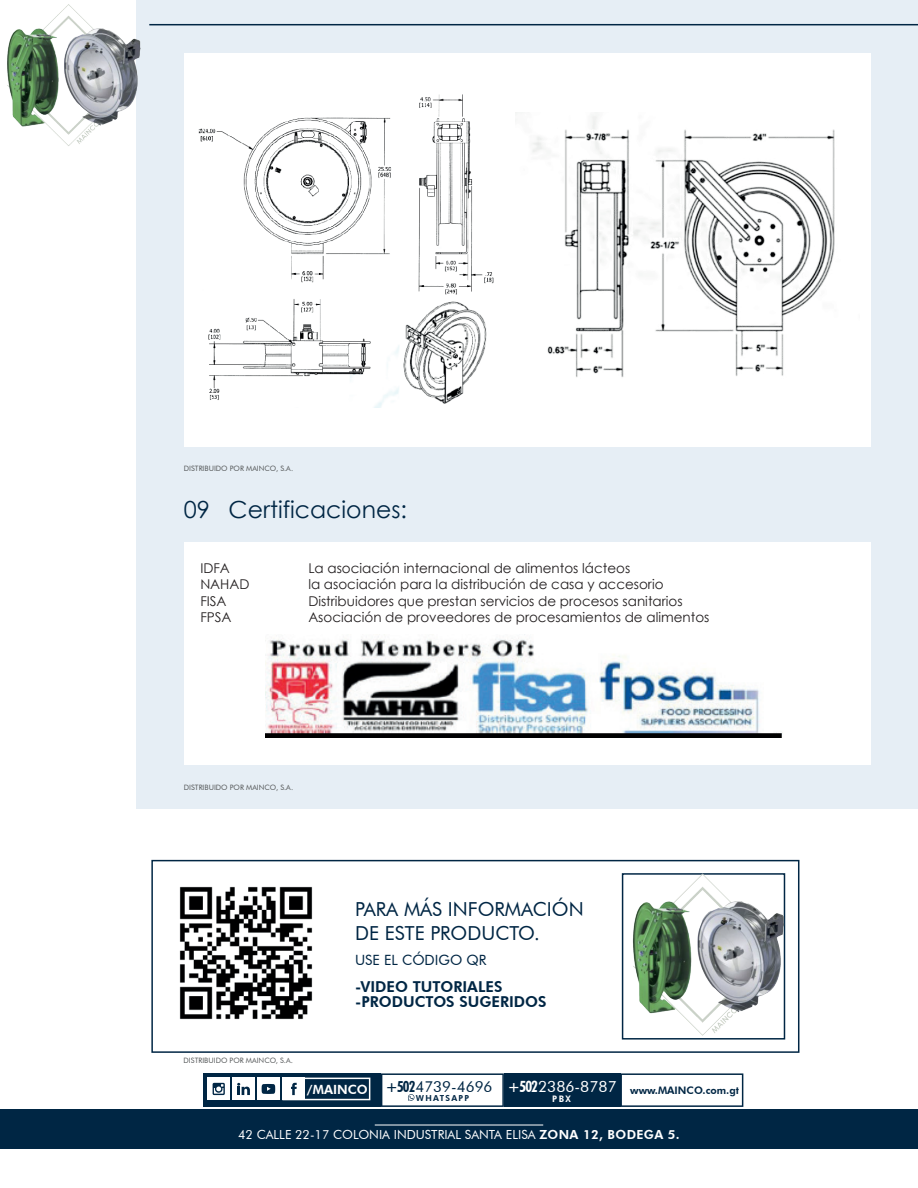
<style>
.page{position:relative;width:918px;height:1188px;background:#fff}
.page>*{position:absolute;margin:0;border:0;box-sizing:border-box;transform-origin:0 0}
.t1{font:23.55px "Century Gothic";color:#002644}
.t2{font:19.35px/23.5px "Futura BT";color:#002644}
.t3{font:15.15px "Futura BT";color:#002644}
.t4{font:800 15px/15px "Futura BT";color:#002644}
.t5{font:14.1px "Futura BT";color:#002644}
.t6{font:13.5px "Century Gothic";color:#231f20}
.t7{font:800 12.75px "Futura BT";color:#fff}
.t8{font:12.6px "Futura BT";color:#fff}
.t9{font:800 10.35px "Futura BT";color:#002644}
.t10{font:800 9px "Futura BT";color:#fff}
.t11{font:800 8.25px "Futura BT";letter-spacing:.15em;color:#002644}
.t12{font:7.35px "Futura BT";color:#545758}
.s1{font-weight:700;font-stretch:condensed}
.s2{font-weight:700;font-stretch:condensed;font-size:15.45px;color:#fff}
.s3{font-weight:400;font-size:15.45px;color:#fff}
.s4{font-weight:800}
</style>
<div class="page">
<div style="left:137px;top:0;width:781px;height:809px;background:#e6eef5"></div>
<hr style="left:149px;top:24px;width:769px;height:1px;background:#002644">
<div style="left:203px;top:1073px;width:178px;height:34px;background:#002644"></div>
<div style="left:504px;top:1073px;width:116px;height:34px;background:#002644"></div>
<svg style="left:620px;top:1073px;width:123px;height:34px"></svg>
<svg style="left:381px;top:1073px;width:123px;height:34px"></svg>
<div style="left:257px;top:1078px;width:23px;height:22px;background:#fff"></div>
<svg style="left:262px;top:1084px;width:13px;height:10px"></svg>
<div style="left:232px;top:1078px;width:23px;height:22px;background:#fff"></div>
<svg style="left:237px;top:1083px;width:13px;height:12px"></svg>
<div style="left:207px;top:1078px;width:23px;height:22px;background:#fff"></div>
<svg style="left:213px;top:1083px;width:12px;height:12px"></svg>
<svg style="left:282px;top:1078px;width:88px;height:22px"></svg>
<div style="left:0;top:1109px;width:918px;height:40px;background:#002644"></div>
<hr style="left:375px;top:1125px;width:168px;height:1px;background:#fff">
<div style="left:151px;top:860px;width:648px;height:193px;border:2px solid #002644"></div>
<img style="left:621px;top:873px;width:165px;height:167px">
<img style="left:179px;top:886px;width:134px;height:134px">
<img style="left:7px;top:0;width:134px;height:150px">
<div style="left:184px;top:543px;width:687px;height:222px;background:#fff"></div>
<img style="left:266px;top:638px;width:517px;height:100px">
<div style="left:184px;top:53px;width:687px;height:394px;background:#fff"></div>
<img style="left:198px;top:94px;width:296px;height:314px">
<img style="left:516px;top:112px;width:319px;height:265px">
<p class="t12" style="left:184px;top:463px;width:111px">DISTRIBUIDO POR MAINCO, S.A.</p>
<h1 class="t1" style="left:184px;top:493px;width:225px">09 Certificaciones:</h1>
<p class="t6" style="left:200px;top:558px;width:31px">IDFA</p>
<p class="t6" style="left:308px;top:558px;width:323px">La asociación internacional de alimentos lácteos</p>
<p class="t6" style="left:200px;top:575px;width:51px">NAHAD</p>
<p class="t6" style="left:308px;top:575px;width:357px">la asociación para la distribución de casa y accesorio</p>
<p class="t6" style="left:200px;top:591px;width:28px">FISA</p>
<p class="t6" style="left:308px;top:591px;width:376px">Distribuidores que prestan servicios de procesos sanitarios</p>
<p class="t6" style="left:200px;top:608px;width:33px">FPSA</p>
<p class="t6" style="left:308px;top:608px;width:403px">Asociación de proveedores de procesamientos de alimentos</p>
<p class="t12" style="left:184px;top:783px;width:111px">DISTRIBUIDO POR MAINCO, S.A.</p>
<p class="t12" style="left:184px;top:1056px;width:111px">DISTRIBUIDO POR MAINCO, S.A.</p>
<h2 class="t2" style="left:355px;top:898px;width:230px">PARA MÁS INFORMACIÓN<br>DE ESTE PRODUCTO.</h2>
<p class="t5" style="left:355px;top:951px;width:133px">USE EL CÓDIGO QR</p>
<p class="t4" style="left:355px;top:979px;width:193px">-VIDEO TUTORIALES -PRODUCTOS SUGERIDOS</p>
<p class="t3" style="left:386px;top:1077px;width:109px"><span class="s1">+502</span>4739-4696</p>
<p class="t11" style="left:416px;top:1093px;width:55px">WHATSAPP</p>
<p class="t9" style="left:508px;top:1084px;width:233px"><span class="s2">+502</span><span class="s3">2386-8787</span> www.MAINCO.com.gt</p>
<p class="t10" style="left:552px;top:1094px;width:20px">PBX</p>
<p class="t7" style="left:307px;top:1082px;width:62px">/MAINCO</p>
<p class="t8" style="left:238px;top:1127px;width:443px">42 CALLE 22-17 COLONIA INDUSTRIAL SANTA ELISA <span class="s4">ZONA 12, BODEGA 5.</span></p>
</div>
